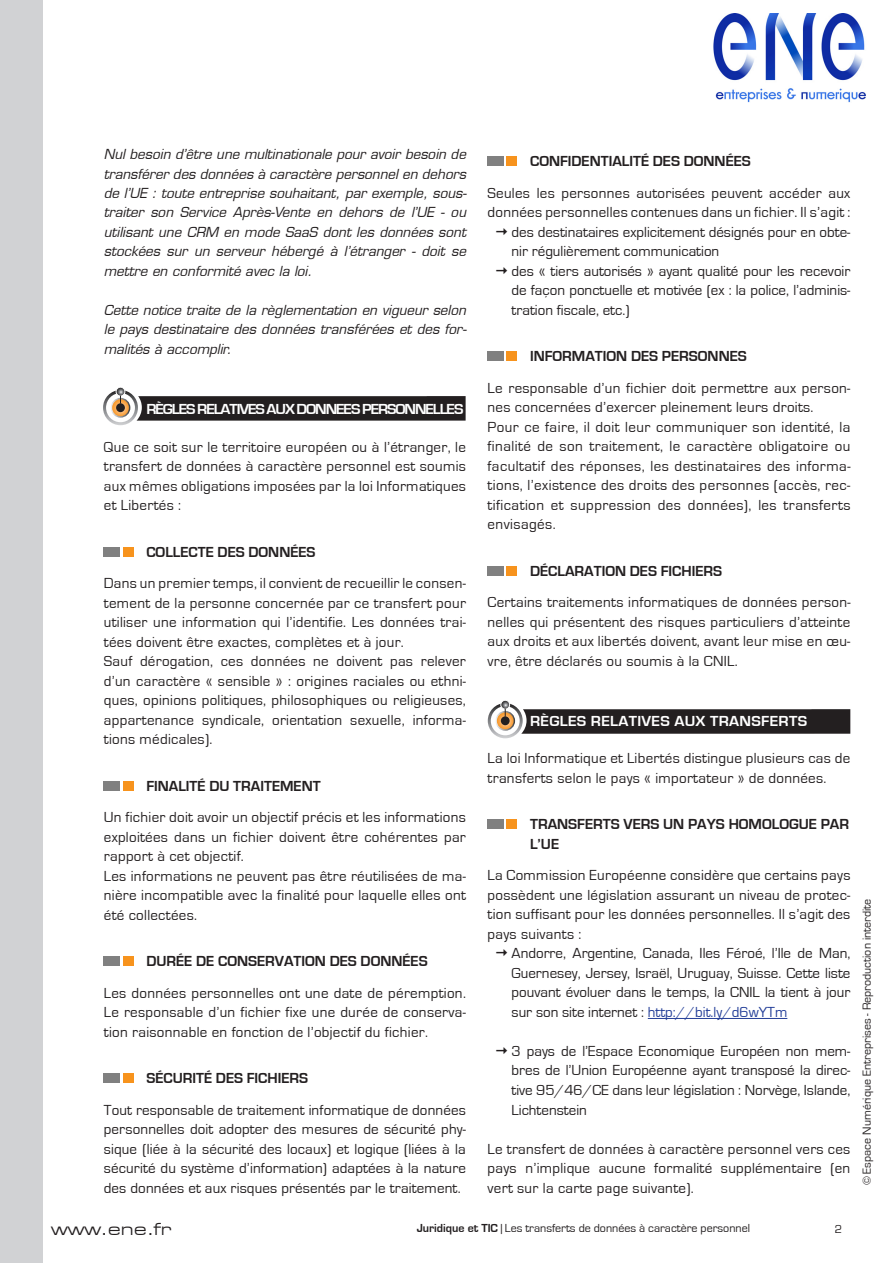
<style>
.page{position:relative;width:893px;height:1263px;background:#fff}
.page>*{position:absolute;margin:0;border:0;box-sizing:border-box;transform-origin:0 0}
.t1{font:18px "Eurostile Extended";color:#231f20}
.t2{font:15px/19.5px "Eurostile";letter-spacing:.02em;color:#231f20;text-align:justify}
.t3{font:700 15px/19.5px "Eurostile";color:#231f20}
.t4{font:15px "Eurostile";color:#231f20}
.t5{font:700 15px "Eurostile";letter-spacing:-.07em;color:#fff;scale:1.05 1}
.t6{font:700 15px "Eurostile";letter-spacing:.02em;color:#fff;scale:1.05 1}
.t7{font:italic 13.5px/19.5px "Eurostile LT";color:#231f20;text-align:justify}
.t8{font:12px "Eurostile";color:#231f20}
.s1{color:#233e98}
.s2{font-weight:700}
</style>
<div class="page">
<div style="left:488px;top:819px;width:16px;height:10px;background:#808080"></div>
<div style="left:506px;top:819px;width:11px;height:10px;background:#f7931d"></div>
<div style="left:104px;top:1073px;width:16px;height:10px;background:#808080"></div>
<div style="left:123px;top:1073px;width:11px;height:10px;background:#f7931d"></div>
<div style="left:104px;top:956px;width:16px;height:10px;background:#808080"></div>
<div style="left:123px;top:956px;width:11px;height:10px;background:#f7931d"></div>
<div style="left:104px;top:781px;width:16px;height:9px;background:#808080"></div>
<div style="left:123px;top:781px;width:11px;height:9px;background:#f7931d"></div>
<div style="left:104px;top:547px;width:16px;height:9px;background:#808080"></div>
<div style="left:123px;top:547px;width:11px;height:9px;background:#f7931d"></div>
<svg style="left:105px;top:392px;width:31px;height:32px"></svg>
<div style="left:103px;top:390px;width:35px;height:35px;border:3px solid #fff;border-radius:50%"></div>
<svg style="left:111px;top:399px;width:19px;height:18px"></svg>
<div style="left:111px;top:398px;width:19px;height:20px;border:2px solid #fff;border-radius:50%"></div>
<svg style="left:116px;top:387px;width:9px;height:17px"></svg>
<div style="left:116px;top:403px;width:9px;height:9px;background:#231f20;border-radius:50%"></div>
<svg style="left:137px;top:396px;width:329px;height:25px;background:#2a2627"></svg>
<svg style="left:489px;top:705px;width:32px;height:32px"></svg>
<div style="left:488px;top:703px;width:35px;height:35px;border:3px solid #fff;border-radius:50%"></div>
<svg style="left:496px;top:712px;width:18px;height:18px"></svg>
<div style="left:495px;top:711px;width:20px;height:20px;border:2px solid #fff;border-radius:50%"></div>
<div style="left:500px;top:700px;width:10px;height:9px;border:1px solid #fff;border-radius:50%"></div>
<svg style="left:501px;top:700px;width:9px;height:17px"></svg>
<div style="left:501px;top:716px;width:9px;height:9px;background:#231f20;border-radius:50%"></div>
<svg style="left:521px;top:709px;width:329px;height:25px;background:#2a2627"></svg>
<div style="left:488px;top:566px;width:16px;height:10px;background:#808080"></div>
<div style="left:506px;top:566px;width:11px;height:10px;background:#f7931d"></div>
<div style="left:488px;top:351px;width:16px;height:10px;background:#808080"></div>
<div style="left:506px;top:351px;width:11px;height:10px;background:#f7931d"></div>
<div style="left:488px;top:156px;width:16px;height:10px;background:#808080"></div>
<div style="left:506px;top:156px;width:11px;height:10px;background:#f7931d"></div>
<hr style="left:648px;top:1018px;width:139px;height:1px;background:#233e98">
<img style="left:713px;top:13px;width:153px;height:90px">
<div style="left:0;top:0;width:43px;height:1263px;background:#d1d2d4"></div>
<p class="t7" style="left:104px;top:144px;width:365px">Nul besoin d’être une multinationale pour avoir besoin de transférer des données à caractère personnel en dehors de l’UE : toute entreprise souhaitant, par exemple, sous&shy;traiter son Service Après-Vente en dehors de l’UE - ou utilisant une CRM en mode SaaS dont les données sont stockées sur un serveur hébergé à l’étranger - doit se mettre en conformité avec la loi.</p>
<p class="t7" style="left:104px;top:300px;width:365px">Cette notice traite de la règlementation en vigueur selon le pays destinataire des données transférées et des for&shy;malités à accomplir.</p>
<p class="t3" style="left:530px;top:152px;width:222px">CONFIDENTIALITÉ DES DONNÉES</p>
<p class="t2" style="left:488px;top:183px;width:364px">Seules les personnes autorisées peuvent accéder aux</p>
<p class="t2" style="left:488px;top:203px;width:364px">données personnelles contenues dans un fichier. Il s’agit :</p>
<p class="t4" style="left:512px;top:224px;width:340px">des destinataires explicitement désignés pour en obte-</p>
<p class="t4" style="left:512px;top:243px;width:209px">nir régulièrement communication</p>
<p class="t4" style="left:512px;top:263px;width:340px">des « tiers autorisés » ayant qualité pour les recevoir</p>
<p class="t4" style="left:512px;top:282px;width:340px">de façon ponctuelle et motivée (ex : la police, l’adminis-</p>
<p class="t4" style="left:512px;top:302px;width:119px">tration fiscale, etc.)</p>
<p class="t3" style="left:530px;top:347px;width:218px">INFORMATION DES PERSONNES</p>
<p class="t2" style="left:488px;top:378px;width:364px;text-align:left">Le responsable d’un fichier doit permettre aux person&shy;nes concernées d’exercer pleinement leurs droits.<br>Pour ce faire, il doit leur communiquer son identité, la finalité de son traitement, le caractère obligatoire ou facultatif des réponses, les destinataires des informa&shy;tions, l’existence des droits des personnes (accès, rec&shy;tification et suppression des données), les transferts envisagés.</p>
<p class="t3" style="left:530px;top:561px;width:194px">DÉCLARATION DES FICHIERS</p>
<p class="t2" style="left:488px;top:593px;width:364px">Certains traitements informatiques de données person&shy;nelles qui présentent des risques particuliers d’atteinte aux droits et aux libertés doivent, avant leur mise en œu&shy;vre, être déclarés ou soumis à la CNIL.</p>
<p class="t5" style="left:146px;top:401px;width:303px">RÈGLES RELATIVES AUX DONNEES PERSONNELLES</p>
<p class="t2" style="left:104px;top:437px;width:364px">Que ce soit sur le territoire européen ou à l’étranger, le transfert de données à caractère personnel est soumis aux mêmes obligations imposées par la loi Informatiques et Libertés :</p>
<p class="t3" style="left:146px;top:542px;width:171px">COLLECTE DES DONNÉES</p>
<p class="t2" style="left:104px;top:574px;width:364px;text-align:left">Dans un premier temps, il convient de recueillir le consen&shy;tement de la personne concernée par ce transfert pour utiliser une information qui l’identifie. Les données trai&shy;tées doivent être exactes, complètes et à jour.<br>Sauf dérogation, ces données ne doivent pas relever d’un caractère « sensible » : origines raciales ou ethni&shy;ques, opinions politiques, philosophiques ou religieuses, appartenance syndicale, orientation sexuelle, informa&shy;tions médicales).</p>
<p class="t3" style="left:146px;top:776px;width:176px">FINALITÉ DU TRAITEMENT</p>
<p class="t2" style="left:104px;top:808px;width:364px;text-align:left">Un fichier doit avoir un objectif précis et les informations exploitées dans un fichier doivent être cohérentes par rapport à cet objectif.<br>Les informations ne peuvent pas être réutilisées de ma&shy;nière incompatible avec la finalité pour laquelle elles ont été collectées.</p>
<p class="t3" style="left:146px;top:952px;width:283px">DURÉE DE CONSERVATION DES DONNÉES</p>
<p class="t2" style="left:104px;top:983px;width:364px">Les données personnelles ont une date de péremption.<br>Le responsable d’un fichier fixe une durée de conserva&shy;tion raisonnable en fonction de l’objectif du fichier.</p>
<p class="t3" style="left:146px;top:1069px;width:163px">SÉCURITÉ DES FICHIERS</p>
<p class="t2" style="left:104px;top:1100px;width:364px">Tout responsable de traitement informatique de données personnelles doit adopter des mesures de sécurité phy&shy;sique (liée à la sécurité des locaux) et logique (liées à la sécurité du système d’information) adaptées à la nature des données et aux risques présentés par le traitement.</p>
<p class="t6" style="left:530px;top:713px;width:265px">RÈGLES RELATIVES AUX TRANSFERTS</p>
<p class="t2" style="left:488px;top:749px;width:364px">La loi Informatique et Libertés distingue plusieurs cas de transferts selon le pays « importateur » de données.</p>
<p class="t3" style="left:530px;top:815px;width:320px">TRANSFERTS VERS UN PAYS HOMOLOGUE PAR<br>L’UE</p>
<p class="t2" style="left:488px;top:866px;width:364px">La Commission Européenne considère que certains pays possèdent une législation assurant un niveau de protec&shy;tion suffisant pour les données personnelles. Il s’agit des pays suivants :</p>
<p class="t2" style="left:512px;top:944px;width:340px">Andorre, Argentine, Canada, Iles Féroé, l’Ile de Man, Guernesey, Jersey, Israël, Uruguay, Suisse. Cette liste pouvant évoluer dans le temps, la CNIL la tient à jour sur son site internet : <span class="s1">http://bit.ly/d6wYTm</span></p>
<p class="t2" style="left:512px;top:1041px;width:340px">3 pays de l’Espace Economique Européen non mem&shy;bres de l’Union Européenne ayant transposé la direc&shy;tive 95/46/CE dans leur législation : Norvège, Islande, Lichtenstein</p>
<p class="t2" style="left:488px;top:1139px;width:364px">Le transfert de données à caractère personnel vers ces pays n’implique aucune formalité supplémentaire (en vert sur la carte page suivante).</p>
<p class="t8" style="left:417px;top:1221px;width:335px"><span class="s2">Juridique et TIC</span> | Les transferts de données à caractère personnel</p>
<p class="t1" style="left:51px;top:1219px;width:122px">www.ene.fr</p>
<p class="t8" style="left:835px;top:1222px;width:9px">2</p>
<p class="t8" style="left:860px;top:1185px;width:288px;rotate:-90deg">© Espace Numérique Entreprises - Reproduction interdite</p>
</div>
